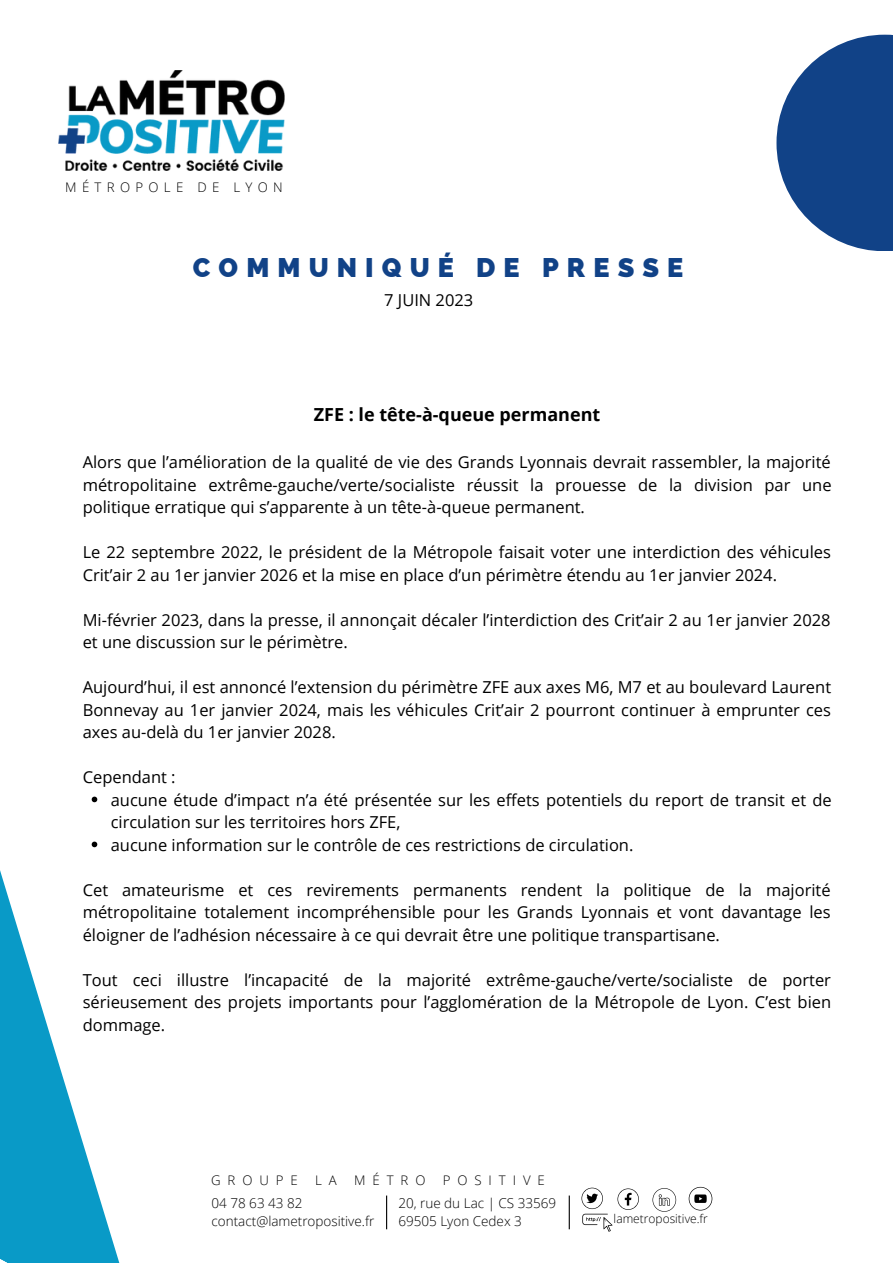
<style>
.page{position:relative;width:893px;height:1264px;background:#fff}
.page>*{position:absolute;margin:0;border:0;box-sizing:border-box;transform-origin:0 0}
.t1{font:800 27px "Raleway";letter-spacing:.3em;color:#114287}
.t2{font:700 18px "Open Sans";color:#000}
.t3{font:16.5px/22.5px "Open Sans";color:#000;text-align:justify}
.t4{font:300 13.5px "Open Sans";color:#000}
.t5{font:300 13.2px "Open Sans";letter-spacing:.525em;color:#000}
.t6{font:300 13.2px "Open Sans";letter-spacing:.4em;color:#000}
.t7{font:300 12px "Open Sans";color:#000}
</style>
<div class="page">
<img style="left:58px;top:70px;width:226px;height:100px">
<svg style="left:0;top:847px;width:119px;height:415px"></svg>
<hr style="left:386px;top:1195px;width:1px;height:34px;background:#000">
<hr style="left:568px;top:1195px;width:1px;height:34px;background:#000">
<svg style="left:652px;top:1188px;width:24px;height:23px"></svg>
<svg style="left:581px;top:1187px;width:57px;height:44px"></svg>
<svg style="left:688px;top:1186px;width:24px;height:24px"></svg>
<svg style="left:776px;top:35px;width:116px;height:216px;fill:#114287"></svg>
<svg style="left:92px;top:796px;width:5px;height:6px"></svg>
<svg style="left:92px;top:841px;width:5px;height:6px"></svg>
<p class="t6" style="left:65px;top:178px;width:219px">MÉTROPOLE DE LYON</p>
<p class="t1" style="left:193px;top:251px;width:492px">COMMUNIQUÉ DE PRESSE</p>
<p class="t3" style="left:384px;top:288px;width:91px">7 JUIN 2023</p>
<p class="t2" style="left:314px;top:402px;width:288px">ZFE : le tête-à-queue permanent</p>
<p class="t3" style="left:83px;top:450px;width:750px">Alors que l’amélioration de la qualité de vie des Grands Lyonnais devrait rassembler, la majorité métropolitaine extrême-gauche/verte/socialiste réussit la prouesse de la division par une politique erratique qui s’apparente à un tête-à-queue permanent.</p>
<p class="t3" style="left:83px;top:540px;width:749px">Le 22 septembre 2022, le président de la Métropole faisait voter une interdiction des véhicules<br>Crit’air 2 au 1er janvier 2026 et la mise en place d’un périmètre étendu au 1er janvier 2024.</p>
<p class="t3" style="left:83px;top:608px;width:749px">Mi-février 2023, dans la presse, il annonçait décaler l’interdiction des Crit’air 2 au 1er janvier 2028 et une discussion sur le périmètre.</p>
<p class="t3" style="left:83px;top:675px;width:750px">Aujourd’hui, il est annoncé l’extension du périmètre ZFE aux axes M6, M7 et au boulevard Laurent Bonnevay au 1er janvier 2024, mais les véhicules Crit’air 2 pourront continuer à emprunter ces axes au-delà du 1er janvier 2028.</p>
<p class="t3" style="left:83px;top:765px;width:94px">Cependant :</p>
<p class="t3" style="left:111px;top:788px;width:722px">aucune étude d’impact n’a été présentée sur les effets potentiels du report de transit et de circulation sur les territoires hors ZFE,</p>
<p class="t3" style="left:111px;top:833px;width:524px">aucune information sur le contrôle de ces restrictions de circulation.</p>
<p class="t3" style="left:83px;top:878px;width:749px">Cet amateurisme et ces revirements permanents rendent la politique de la majorité métropolitaine totalement incompréhensible pour les Grands Lyonnais et vont davantage les éloigner de l’adhésion nécessaire à ce qui devrait être une politique transpartisane.</p>
<p class="t3" style="left:83px;top:967px;width:750px">Tout ceci illustre l’incapacité de la majorité extrême-gauche/verte/socialiste de porter sérieusement des projets importants pour l’agglomération de la Métropole de Lyon. C’est bien dommage.</p>
<p class="t5" style="left:211px;top:1170px;width:88px">GROUPE</p>
<p class="t5" style="left:315px;top:1170px;width:23px">L A</p>
<p class="t5" style="left:354px;top:1170px;width:73px">MÉTRO</p>
<p class="t5" style="left:442px;top:1170px;width:104px">POSITIVE</p>
<p class="t4" style="left:211px;top:1193px;width:92px">04 78 63 43 82</p>
<p class="t4" style="left:211px;top:1211px;width:164px">contact@lametropositive.fr</p>
<p class="t4" style="left:398px;top:1193px;width:159px">20, rue du Lac | CS 33569</p>
<p class="t4" style="left:398px;top:1211px;width:125px">69505 Lyon Cedex 3</p>
<p class="t7" style="left:613px;top:1210px;width:96px">lametropositive.fr</p>
</div>
